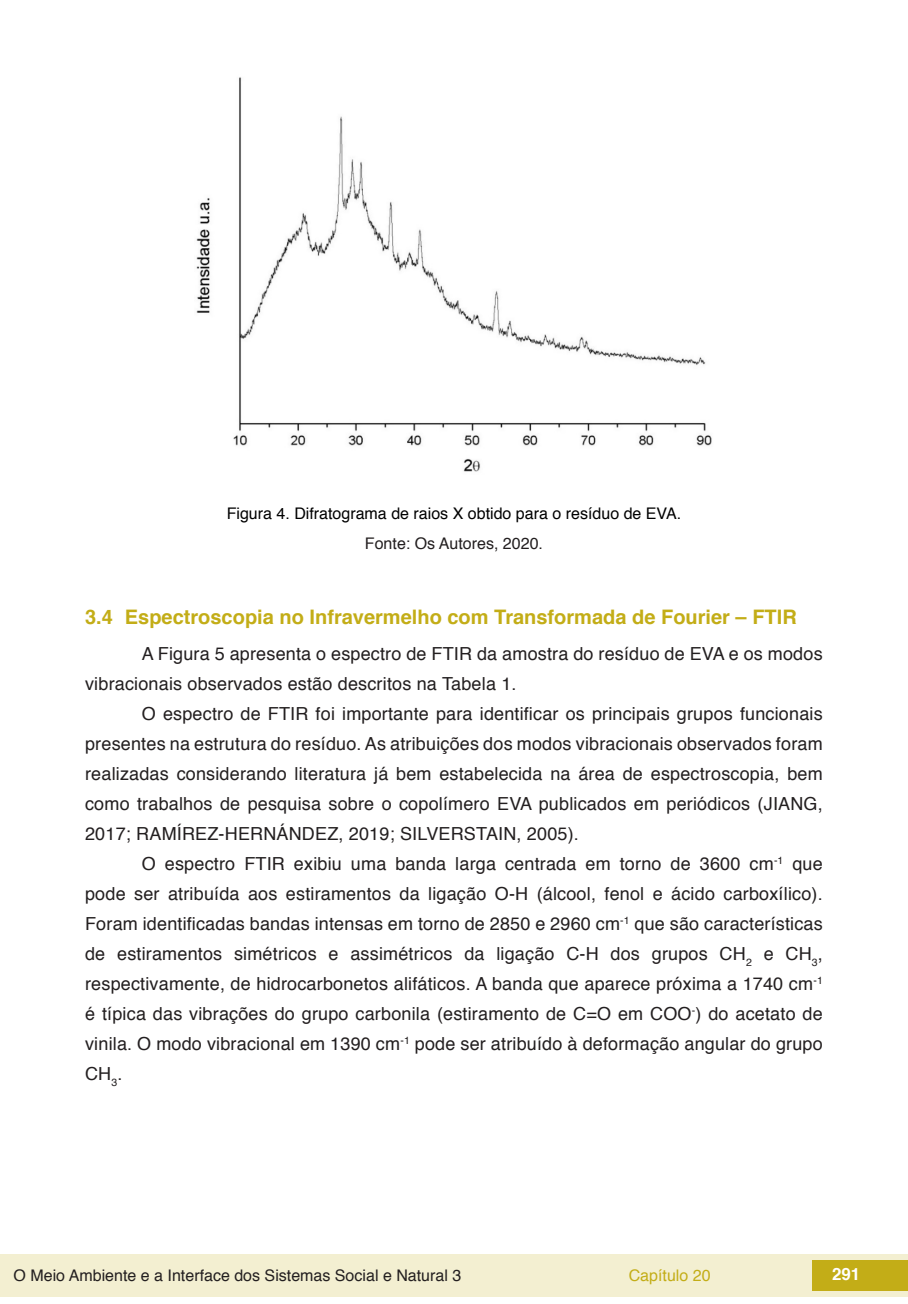
<style>
.page{position:relative;width:908px;height:1304px;background:#fff}
.page>*{position:absolute;margin:0;border:0;box-sizing:border-box;transform-origin:0 0}
.t1{font:700 20px "Helvetica";color:#c3ad17}
.txt{font:18px/30px "Helvetica";letter-spacing:.01em;color:#231f20;text-align:justify}
.t2{font:700 16.8px "Helvetica";color:#fff}
.fonte_tab_gra_imag{font:16px "Helvetica";color:#231f20}
.info_tab_graf_imag{font:16px "Helvetica";color:#000}
.t3{font:16px "Helvetica";color:#c3ad17}
</style>
<div class="page">
<div style="left:0;top:1254px;width:906px;height:43px;background:#f3efd1"></div>
<div style="left:812px;top:1261px;width:95px;height:30px;background:#c3ad17"></div>
<img style="left:196px;top:77px;width:516px;height:395px">
<p class="info_tab_graf_imag" style="left:226px;top:501px;width:456px">Figura 4. Difratograma de raios X obtido para o resíduo de EVA.</p>
<p class="fonte_tab_gra_imag" style="left:365px;top:531px;width:179px">Fonte: Os Autores, 2020.</p>
<p class="t1" style="left:85px;top:601px;width:712px">3.4 Espectroscopia no Infravermelho com Transformada de Fourier – FTIR</p>
<p class="txt" style="left:85px;top:639px;width:738px;text-indent:57px">A Figura 5 apresenta o espectro de FTIR da amostra do resíduo de EVA e os modos vibracionais observados estão descritos na Tabela 1.</p>
<p class="txt" style="left:85px;top:699px;width:738px;text-indent:57px">O espectro de FTIR foi importante para identificar os principais grupos funcionais presentes na estrutura do resíduo. As atribuições dos modos vibracionais observados foram realizadas considerando literatura já bem estabelecida na área de espectroscopia, bem como trabalhos de pesquisa sobre o copolímero EVA publicados em periódicos (JIANG, 2017; RAMÍREZ-HERNÁNDEZ, 2019; SILVERSTAIN, 2005).</p>
<p class="txt" style="left:85px;top:849px;width:739px;text-indent:57px">O espectro FTIR exibiu uma banda larga centrada em torno de 3600 cm<sup>-1</sup> que pode ser atribuída aos estiramentos da ligação O-H (álcool, fenol e ácido carboxílico).<br>Foram identificadas bandas intensas em torno de 2850 e 2960 cm<sup>-1</sup> que são características de estiramentos simétricos e assimétricos da ligação C-H dos grupos CH<sub>2</sub> e CH<sub>3</sub>, respectivamente, de hidrocarbonetos alifáticos. A banda que aparece próxima a 1740 cm<sup>-1 </sup>é típica das vibrações do grupo carbonila (estiramento de C=O em COO<sup>-</sup>) do acetato de vinila. O modo vibracional em 1390 cm<sup>-1</sup> pode ser atribuído à deformação angular do grupo CH<sub>3</sub>.</p>
<p class="fonte_tab_gra_imag" style="left:14px;top:1263px;width:449px">O Meio Ambiente e a Interface dos Sistemas Social e Natural 3</p>
<p class="t3" style="left:628px;top:1263px;width:83px">Capítulo 20</p>
<p class="t2" style="left:831px;top:1261px;width:30px">291</p>
</div>
